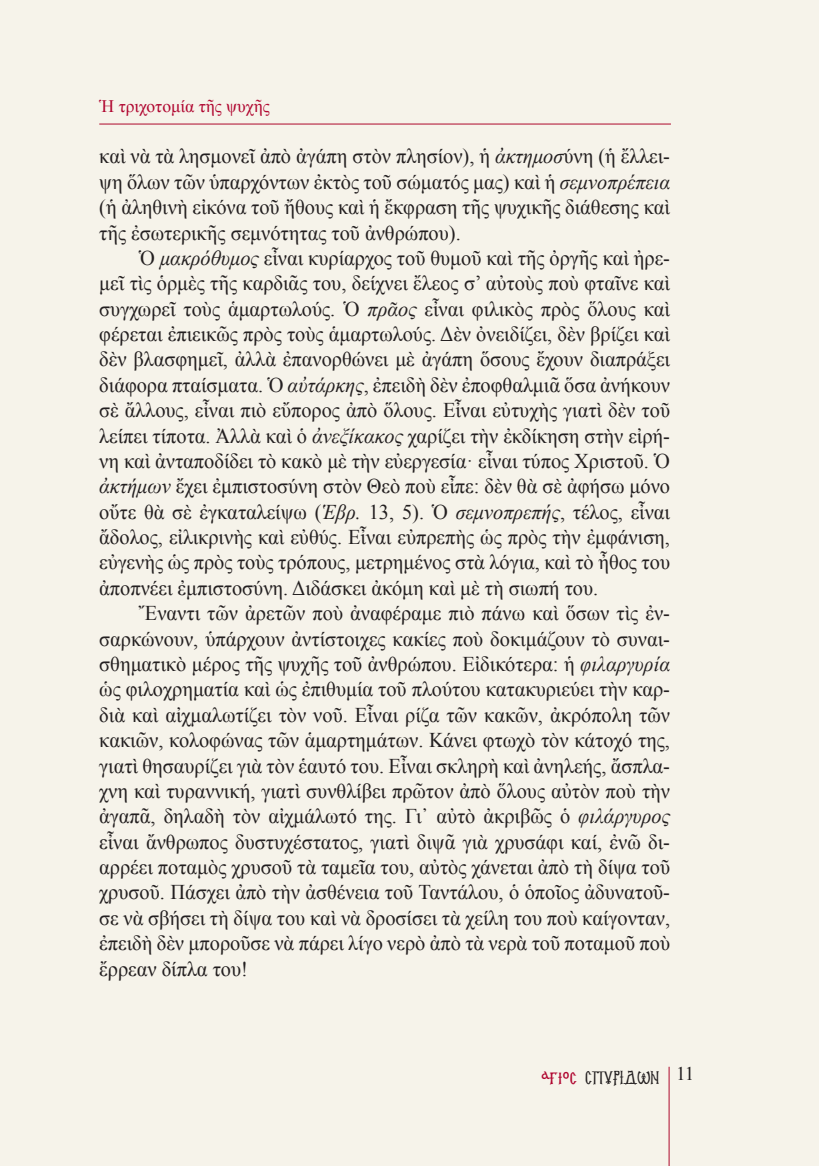
<style>
.page{position:relative;width:819px;height:1166px;background:#f6f3ea}
.page>*{position:absolute;margin:0;border:0;box-sizing:border-box;transform-origin:0 0}
.t1{font:21px/25.4px "Times New Roman";color:#231f20;text-align:justify}
.t2{font:17.5px "Times New Roman";color:#b00630}
.t3{font:17.5px "PF Konstantinople";color:#231f20}
.s1{font-style:italic}
.s2{font-size:21px;color:#b00630}
</style>
<div class="page">
<hr style="left:668px;top:1067px;width:1px;height:99px;background:#ae082c">
<hr style="left:99px;top:124px;width:572px;height:1px;background:#ae082c">
<p class="t2" style="left:99px;top:94px;width:172px">Ἡ τριχοτομία τῆς ψυχῆς</p>
<p class="t1" style="left:99px;top:143px;width:572px">καὶ νὰ τὰ λησμονεῖ ἀπὸ ἀγάπη στὸν πλησίον), ἡ <span class="s1">ἀκτημοσ</span>ύνη (ἡ ἔλλει&shy;ψη ὅλων τῶν ὑπαρχόντων ἐκτὸς τοῦ σώματός μας) καὶ ἡ <span class="s1">σεμνοπρέπεια </span>(ἡ ἀληθινὴ εἰκόνα τοῦ ἤθους καὶ ἡ ἔκφραση τῆς ψυχικῆς διάθεσης καὶ τῆς ἐσωτερικῆς σεμνότητας τοῦ ἀνθρώπου).</p>
<p class="t1" style="left:99px;top:245px;width:572px;text-indent:40px">Ὁ <span class="s1">μακρόθυμος</span> εἶναι κυρίαρχος τοῦ θυμοῦ καὶ τῆς ὀργῆς καὶ ἠρε&shy;μεῖ τὶς ὁρμὲς τῆς καρδιᾶς του, δείχνει ἔλεος σ’ αὐτοὺς ποὺ φταῖνε καὶ συγχωρεῖ τοὺς ἁμαρτωλούς. Ὁ <span class="s1">πρᾶος</span> εἶναι φιλικὸς πρὸς ὅλους καὶ φέρεται ἐπιεικῶς πρὸς τοὺς ἁμαρτωλούς. Δὲν ὀνειδίζει, δὲν βρίζει καὶ δὲν βλασφημεῖ, ἀλλὰ ἐπανορθώνει μὲ ἀγάπη ὅσους ἔχουν διαπράξει διάφορα πταίσματα. Ὁ <span class="s1">αὐτάρκης</span>, ἐπειδὴ δὲν ἐποφθαλμιᾶ ὅσα ἀνήκουν σὲ ἄλλους, εἶναι πιὸ εὔπορος ἀπὸ ὅλους. Εἶναι εὐτυχὴς γιατὶ δὲν τοῦ λείπει τίποτα. Ἀλλὰ καὶ ὁ <span class="s1">ἀνεξίκακος</span> χαρίζει τὴν ἐκδίκηση στὴν εἰρή&shy;νη καὶ ἀνταποδίδει τὸ κακὸ μὲ τὴν εὐεργεσία· εἶναι τύπος Χριστοῦ. Ὁ <span class="s1">ἀκτήμων</span> ἔχει ἐμπιστοσύνη στὸν Θεὸ ποὺ εἶπε: δὲν θὰ σὲ ἀφήσω μόνο οὔτε θὰ σὲ ἐγκαταλείψω (<span class="s1">Ἑβρ.</span> 13, 5). Ὁ <span class="s1">σεμνοπρεπής</span>, τέλος, εἶναι ἄδολος, εἰλικρινὴς καὶ εὐθύς. Εἶναι εὐπρεπὴς ὡς πρὸς τὴν ἐμφάνιση, εὐγενὴς ὡς πρὸς τοὺς τρόπους, μετρημένος στὰ λόγια, καὶ τὸ ἦθος του ἀποπνέει ἐμπιστοσύνη. Διδάσκει ἀκόμη καὶ μὲ τὴ σιωπή του.</p>
<p class="t1" style="left:99px;top:600px;width:572px;text-indent:40px">Ἔναντι τῶν ἀρετῶν ποὺ ἀναφέραμε πιὸ πάνω καὶ ὅσων τὶς ἐν&shy;σαρκώνουν, ὑπάρχουν ἀντίστοιχες κακίες ποὺ δοκιμάζουν τὸ συναι&shy;σθηματικὸ μέρος τῆς ψυχῆς τοῦ ἀνθρώπου. Εἰδικότερα: ἡ <span class="s1">φιλαργυρία </span>ὡς φιλοχρηματία καὶ ὡς ἐπιθυμία τοῦ πλούτου κατακυριεύει τὴν καρ&shy;διὰ καὶ αἰχμαλωτίζει τὸν νοῦ. Εἶναι ρίζα τῶν κακῶν, ἀκρόπολη τῶν κακιῶν, κολοφώνας τῶν ἁμαρτημάτων. Κάνει φτωχὸ τὸν κάτοχό της, γιατὶ θησαυρίζει γιὰ τὸν ἑαυτό του. Εἶναι σκληρὴ καὶ ἀνηλεής, ἄσπλα&shy;χνη καὶ τυραννική, γιατὶ συνθλίβει πρῶτον ἀπὸ ὅλους αὐτὸν ποὺ τὴν ἀγαπᾶ, δηλαδὴ τὸν αἰχμάλωτό της. Γι᾿ αὐτὸ ἀκριβῶς ὁ <span class="s1">φιλάργυρος </span>εἶναι ἄνθρωπος δυστυχέστατος, γιατὶ διψᾶ γιὰ χρυσάφι καί, ἐνῶ δι&shy;αρρέει ποταμὸς χρυσοῦ τὰ ταμεῖα του, αὐτὸς χάνεται ἀπὸ τὴ δίψα τοῦ χρυσοῦ. Πάσχει ἀπὸ τὴν ἀσθένεια τοῦ Ταντάλου, ὁ ὁποῖος ἀδυνατοῦ&shy;σε νὰ σβήσει τὴ δίψα του καὶ νὰ δροσίσει τὰ χείλη του ποὺ καίγονταν, ἐπειδὴ δὲν μποροῦσε νὰ πάρει λίγο νερὸ ἀπὸ τὰ νερὰ τοῦ ποταμοῦ ποὺ ἔρρεαν δίπλα του!</p>
<p class="t3" style="left:541px;top:1066px;width:154px"><span class="s2">αγιοσ</span> ΣΠΥΡΙΔΩΝ <sup>11</sup></p>
</div>
